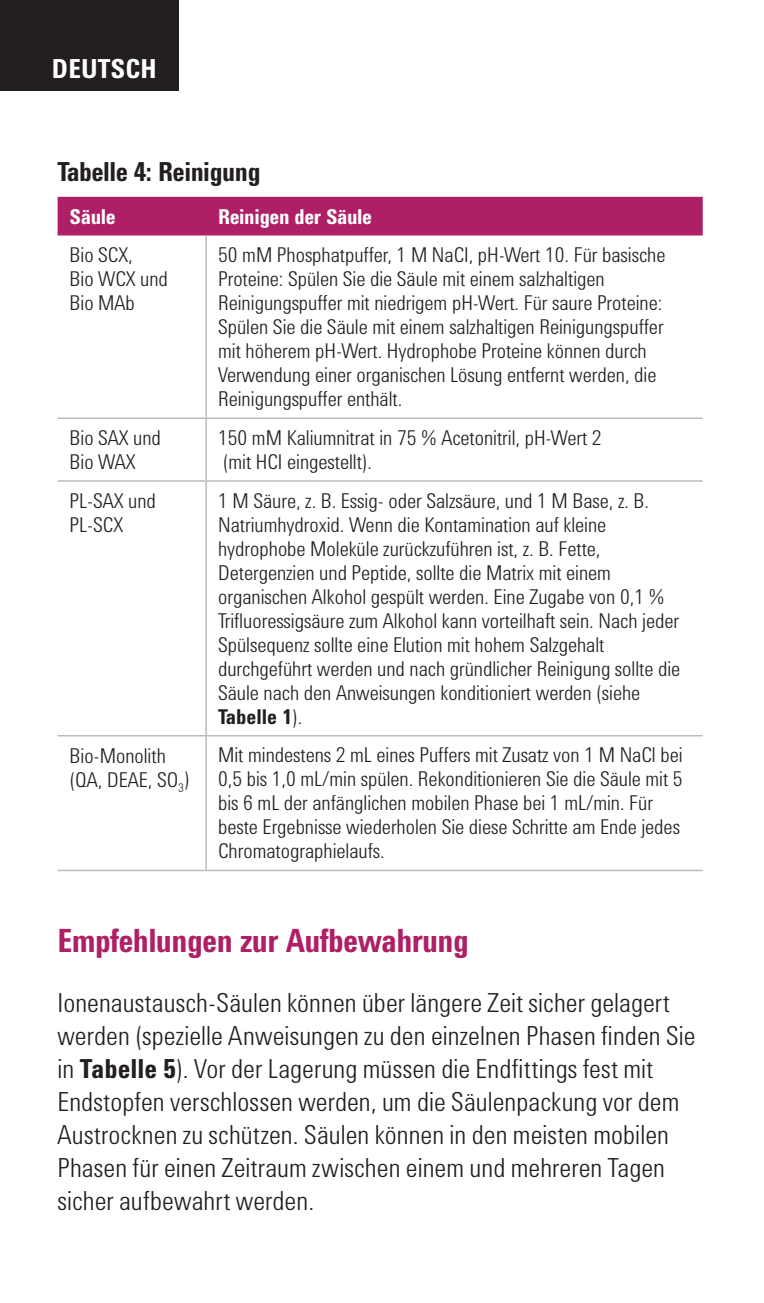
<style>
.page{position:relative;width:764px;height:1303px;background:#fff}
.page>*{position:absolute;margin:0;border:0;box-sizing:border-box;transform-origin:0 0}
.t1{font:700 33px "Agilent Condensed CFF";letter-spacing:-.02em;color:#af1f66}
.t2{font:300 27px/33px "Agilent Condensed CFF";letter-spacing:.005em;color:#231f20}
.t3{font:700 27px "Agilent Condensed CFF";letter-spacing:-.02em;color:#231f20}
.t4{font:700 27px "Agilent Condensed CFF";color:#fff}
.t5{font:300 21px/24px "Agilent Condensed CFF";color:#231f20}
.t6{font:700 21px "Agilent Condensed CFF";letter-spacing:-.02em;color:#fff}
.s1{font-weight:700}
</style>
<div class="page">
<div style="left:0;top:0;width:179px;height:91px;background:#231f20"></div>
<div style="left:58px;top:197px;width:645px;height:38px;background:#af1f66"></div>
<hr style="left:205px;top:235px;width:2px;height:182px;background:#babbbe">
<hr style="left:58px;top:417px;width:148px;height:2px;background:#babbbe">
<hr style="left:206px;top:417px;width:497px;height:2px;background:#babbbe">
<hr style="left:205px;top:419px;width:2px;height:61px;background:#babbbe">
<hr style="left:58px;top:480px;width:148px;height:2px;background:#babbbe">
<hr style="left:206px;top:480px;width:497px;height:2px;background:#babbbe">
<hr style="left:205px;top:482px;width:2px;height:253px;background:#babbbe">
<hr style="left:58px;top:735px;width:148px;height:1px;background:#babbbe">
<hr style="left:206px;top:735px;width:497px;height:1px;background:#babbbe">
<hr style="left:205px;top:736px;width:2px;height:134px;background:#babbbe">
<hr style="left:58px;top:870px;width:148px;height:1px;background:#babbbe">
<hr style="left:206px;top:870px;width:497px;height:1px;background:#babbbe">
<p class="t4" style="left:52px;top:48px;width:106px">DEUTSCH</p>
<p class="t3" style="left:58px;top:152px;width:204px">Tabelle 4: Reinigung</p>
<p class="t6" style="left:70px;top:200px;width:48px">Säule</p>
<p class="t6" style="left:218px;top:200px;width:156px">Reinigen der Säule</p>
<p class="t5" style="left:70px;top:241px;width:100px">Bio SCX,<br>Bio WCX und<br>Bio MAb</p>
<p class="t5" style="left:218px;top:241px;width:449px">50 mM Phosphatpuffer, 1 M NaCI, pH-Wert 10. Für basische Proteine: Spülen Sie die Säule mit einem salzhaltigen Reinigungspuffer mit niedrigem pH-Wert. Für saure Proteine:<br>Spülen Sie die Säule mit einem salzhaltigen Reinigungspuffer mit höherem pH-Wert. Hydrophobe Proteine können durch Verwendung einer organischen Lösung entfernt werden, die Reinigungspuffer enthält.</p>
<p class="t5" style="left:70px;top:424px;width:93px">Bio SAX und<br>Bio WAX</p>
<p class="t5" style="left:218px;top:424px;width:385px">150 mM Kaliumnitrat in 75 % Acetonitril, pH-Wert 2 (mit HCI eingestellt).</p>
<p class="t5" style="left:70px;top:487px;width:88px">PL-SAX und<br>PL-SCX</p>
<p class="t5" style="left:218px;top:487px;width:464px">1 M Säure, z. B. Essig- oder Salzsäure, und 1 M Base, z. B.<br>Natriumhydroxid. Wenn die Kontamination auf kleine hydrophobe Moleküle zurückzuführen ist, z. B. Fette, Detergenzien und Peptide, sollte die Matrix mit einem organischen Alkohol gespült werden. Eine Zugabe von 0,1 % Trifluoressigsäure zum Alkohol kann vorteilhaft sein. Nach jeder Spülsequenz sollte eine Elution mit hohem Salzgehalt durchgeführt werden und nach gründlicher Reinigung sollte die Säule nach den Anweisungen konditioniert werden (siehe <span class="s1">Tabelle 1</span>).</p>
<p class="t5" style="left:70px;top:742px;width:122px">Bio-Monolith (QA, DEAE, SO<sub>3</sub>)</p>
<p class="t5" style="left:218px;top:741px;width:466px">Mit mindestens 2 mL eines Puffers mit Zusatz von 1 M NaCl bei 0,5 bis 1,0 mL/min spülen. Rekonditionieren Sie die Säule mit 5 bis 6 mL der anfänglichen mobilen Phase bei 1 mL/min. Für beste Ergebnisse wiederholen Sie diese Schritte am Ende jedes Chromatographielaufs.</p>
<h1 class="t1" style="left:57px;top:916px;width:413px">Empfehlungen zur Aufbewahrung</h1>
<p class="t2" style="left:57px;top:984px;width:639px">Ionenaustausch-Säulen können über längere Zeit sicher gelagert werden (spezielle Anweisungen zu den einzelnen Phasen finden Sie in <span class="s1">Tabelle 5</span>). Vor der Lagerung müssen die Endfittings fest mit Endstopfen verschlossen werden, um die Säulenpackung vor dem Austrocknen zu schützen. Säulen können in den meisten mobilen Phasen für einen Zeitraum zwischen einem und mehreren Tagen sicher aufbewahrt werden.</p>
</div>
